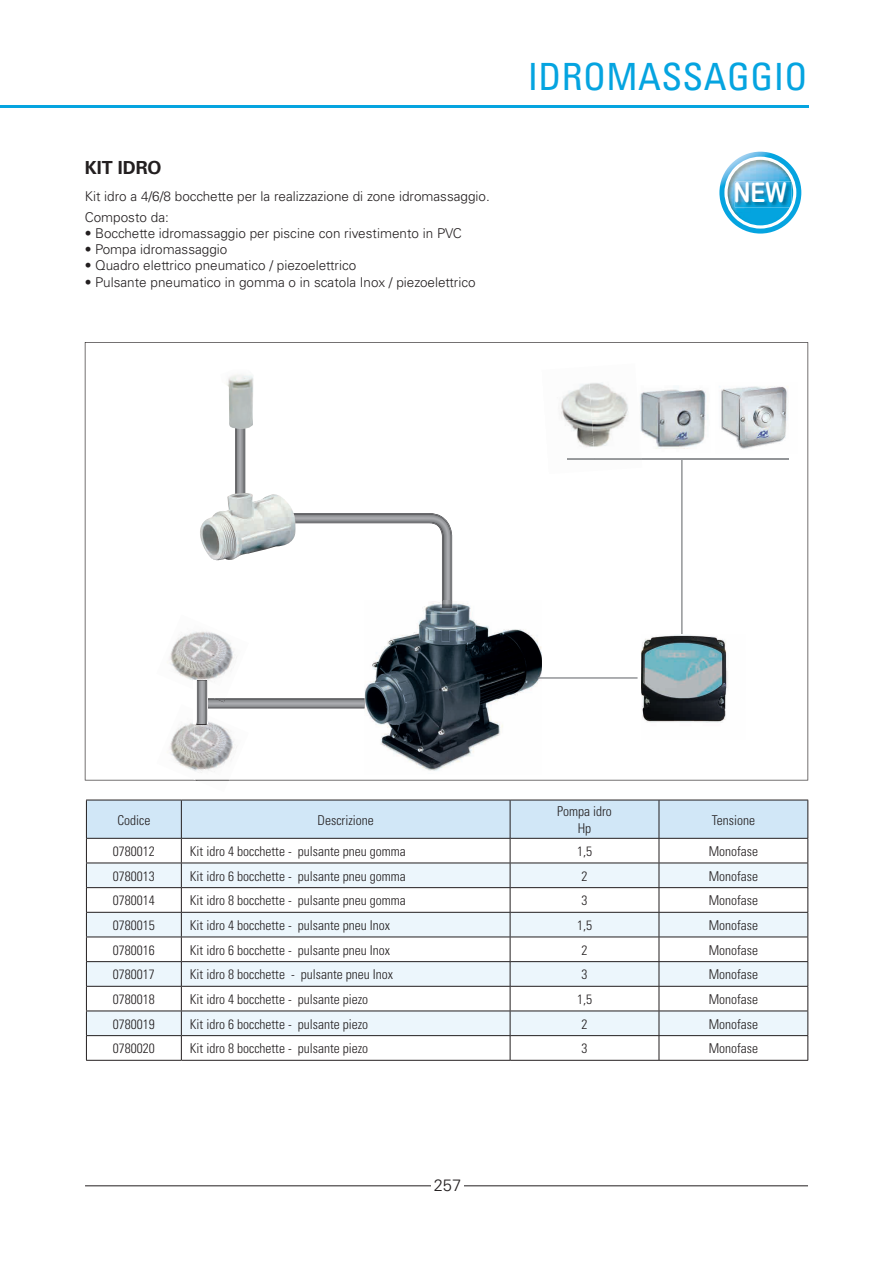
<style>
.page{position:relative;width:893px;height:1263px;background:#fff}
.page>*{position:absolute;margin:0;border:0;box-sizing:border-box;transform-origin:0 0}
.t1{font:condensed 37.5px "Univers";letter-spacing:.01em;color:#05a4e0}
.t2{font:27.15px "Arial Rounded MT Bold";color:#fff;scale:.83 1}
.t3{font:700 18px "Univers";color:#231f20}
.t4{font:300 16.5px "Univers";color:#231f20}
.t5{font:300 condensed 13.5px/16.2px "Univers";color:#231f20;text-align:center}
.t6{font:300 13.5px/20.7px "Univers";color:#231f20}
</style>
<div class="page">
<svg style="left:85px;top:342px;width:723px;height:438px"></svg>
<img style="left:249px;top:732px;width:116px;height:7px">
<img style="left:365px;top:601px;width:177px;height:173px">
<hr style="left:567px;top:458px;width:221px;height:2px;background:#939598">
<hr style="left:681px;top:459px;width:2px;height:176px;background:#939598">
<hr style="left:538px;top:677px;width:100px;height:2px;background:#939598">
<img style="left:156px;top:704px;width:90px;height:77px">
<img style="left:195px;top:780px;width:34px;height:1px">
<img style="left:195px;top:732px;width:54px;height:7px">
<img style="left:156px;top:614px;width:93px;height:79px">
<img style="left:230px;top:393px;width:227px;height:221px">
<img style="left:365px;top:601px;width:92px;height:13px">
<img style="left:236px;top:399px;width:215px;height:202px">
<svg style="left:442px;top:601px;width:10px;height:7px"></svg>
<svg style="left:193px;top:680px;width:197px;height:52px"></svg>
<img style="left:193px;top:680px;width:15px;height:44px">
<hr style="left:0;top:105px;width:808px;height:2px;background:#05a4e0">
<hr style="left:85px;top:1185px;width:723px;height:1px;background:#231f20">
<div style="left:431px;top:1178px;width:33px;height:18px;background:#fff"></div>
<svg style="left:86px;top:800px;width:722px;height:260px"></svg>
<hr style="left:86px;top:1060px;width:95px;height:1px;background:#231f20">
<hr style="left:181px;top:1060px;width:329px;height:1px;background:#231f20">
<hr style="left:510px;top:1060px;width:149px;height:1px;background:#231f20">
<hr style="left:659px;top:1060px;width:149px;height:1px;background:#231f20">
<svg style="left:719px;top:152px;width:82px;height:82px"></svg>
<img style="left:728px;top:160px;width:65px;height:65px">
<img style="left:735px;top:181px;width:57px;height:26px">
<img style="left:641px;top:635px;width:105px;height:104px">
<img style="left:220px;top:369px;width:34px;height:60px">
<img style="left:193px;top:490px;width:104px;height:73px">
<img style="left:639px;top:385px;width:71px;height:67px">
<img style="left:715px;top:382px;width:83px;height:72px">
<img style="left:588px;top:363px;width:51px;height:52px">
<img style="left:592px;top:415px;width:50px;height:56px">
<img style="left:541px;top:367px;width:51px;height:55px">
<img style="left:545px;top:419px;width:50px;height:55px">
<img style="left:567px;top:458px;width:75px;height:2px">
<img style="left:639px;top:417px;width:2px;height:35px">
<h3 class="t3" style="left:85px;top:157px;width:78px">KIT IDRO</h3>
<p class="t6" style="left:85px;top:186px;width:406px">Kit idro a 4/6/8 bocchette per la realizzazione di zone idromassaggio.<br>Composto da:</p>
<p class="t6" style="left:85px;top:223px;width:378px">• Bocchette idromassaggio per piscine con rivestimento in PVC</p>
<p class="t6" style="left:85px;top:239px;width:144px">• Pompa idromassaggio</p>
<p class="t6" style="left:85px;top:255px;width:273px">• Quadro elettrico pneumatico / piezoelettrico</p>
<p class="t6" style="left:85px;top:271px;width:392px">• Pulsante pneumatico in gomma o in scatola Inox / piezoelettrico</p>
<h1 class="t1" style="left:528px;top:53px;width:281px">IDROMASSAGGIO</h1>
<h2 class="t2" style="left:733px;top:176px;width:66px">NEW</h2>
<p class="t5" style="left:117px;top:812px;width:34px">Codice</p>
<p class="t5" style="left:318px;top:812px;width:58px">Descrizione</p>
<p class="t5" style="left:557px;top:803px;width:56px">Pompa idro<br>Hp</p>
<p class="t5" style="left:712px;top:812px;width:45px">Tensione</p>
<p class="t5" style="left:113px;top:843px;width:43px">0780012</p>
<p class="t5" style="left:190px;top:843px;width:217px">Kit idro 4 bocchette - pulsante pneu gomma</p>
<p class="t5" style="left:577px;top:843px;width:16px">1,5</p>
<p class="t5" style="left:709px;top:843px;width:51px">Monofase</p>
<p class="t5" style="left:113px;top:868px;width:43px">0780013</p>
<p class="t5" style="left:190px;top:868px;width:217px">Kit idro 6 bocchette - pulsante pneu gomma</p>
<p class="t5" style="left:581px;top:868px;width:7px">2</p>
<p class="t5" style="left:709px;top:868px;width:51px">Monofase</p>
<p class="t5" style="left:113px;top:892px;width:43px">0780014</p>
<p class="t5" style="left:190px;top:892px;width:217px">Kit idro 8 bocchette - pulsante pneu gomma</p>
<p class="t5" style="left:581px;top:892px;width:7px">3</p>
<p class="t5" style="left:709px;top:892px;width:51px">Monofase</p>
<p class="t5" style="left:113px;top:917px;width:43px">0780015</p>
<p class="t5" style="left:190px;top:917px;width:202px">Kit idro 4 bocchette - pulsante pneu Inox</p>
<p class="t5" style="left:577px;top:917px;width:16px">1,5</p>
<p class="t5" style="left:709px;top:917px;width:51px">Monofase</p>
<p class="t5" style="left:113px;top:942px;width:43px">0780016</p>
<p class="t5" style="left:190px;top:942px;width:202px">Kit idro 6 bocchette - pulsante pneu Inox</p>
<p class="t5" style="left:581px;top:942px;width:7px">2</p>
<p class="t5" style="left:709px;top:942px;width:51px">Monofase</p>
<p class="t5" style="left:113px;top:966px;width:43px">0780017</p>
<p class="t5" style="left:190px;top:966px;width:205px">Kit idro 8 bocchette - pulsante pneu Inox</p>
<p class="t5" style="left:581px;top:966px;width:7px">3</p>
<p class="t5" style="left:709px;top:966px;width:51px">Monofase</p>
<p class="t5" style="left:113px;top:991px;width:43px">0780018</p>
<p class="t5" style="left:190px;top:991px;width:180px">Kit idro 4 bocchette - pulsante piezo</p>
<p class="t5" style="left:577px;top:991px;width:16px">1,5</p>
<p class="t5" style="left:709px;top:991px;width:51px">Monofase</p>
<p class="t5" style="left:113px;top:1016px;width:43px">0780019</p>
<p class="t5" style="left:190px;top:1016px;width:180px">Kit idro 6 bocchette - pulsante piezo</p>
<p class="t5" style="left:581px;top:1016px;width:7px">2</p>
<p class="t5" style="left:709px;top:1016px;width:51px">Monofase</p>
<p class="t5" style="left:113px;top:1040px;width:43px">0780020</p>
<p class="t5" style="left:190px;top:1040px;width:180px">Kit idro 8 bocchette - pulsante piezo</p>
<p class="t5" style="left:581px;top:1040px;width:7px">3</p>
<p class="t5" style="left:709px;top:1040px;width:51px">Monofase</p>
<p class="t4" style="left:434px;top:1175px;width:29px">257</p>
</div>
